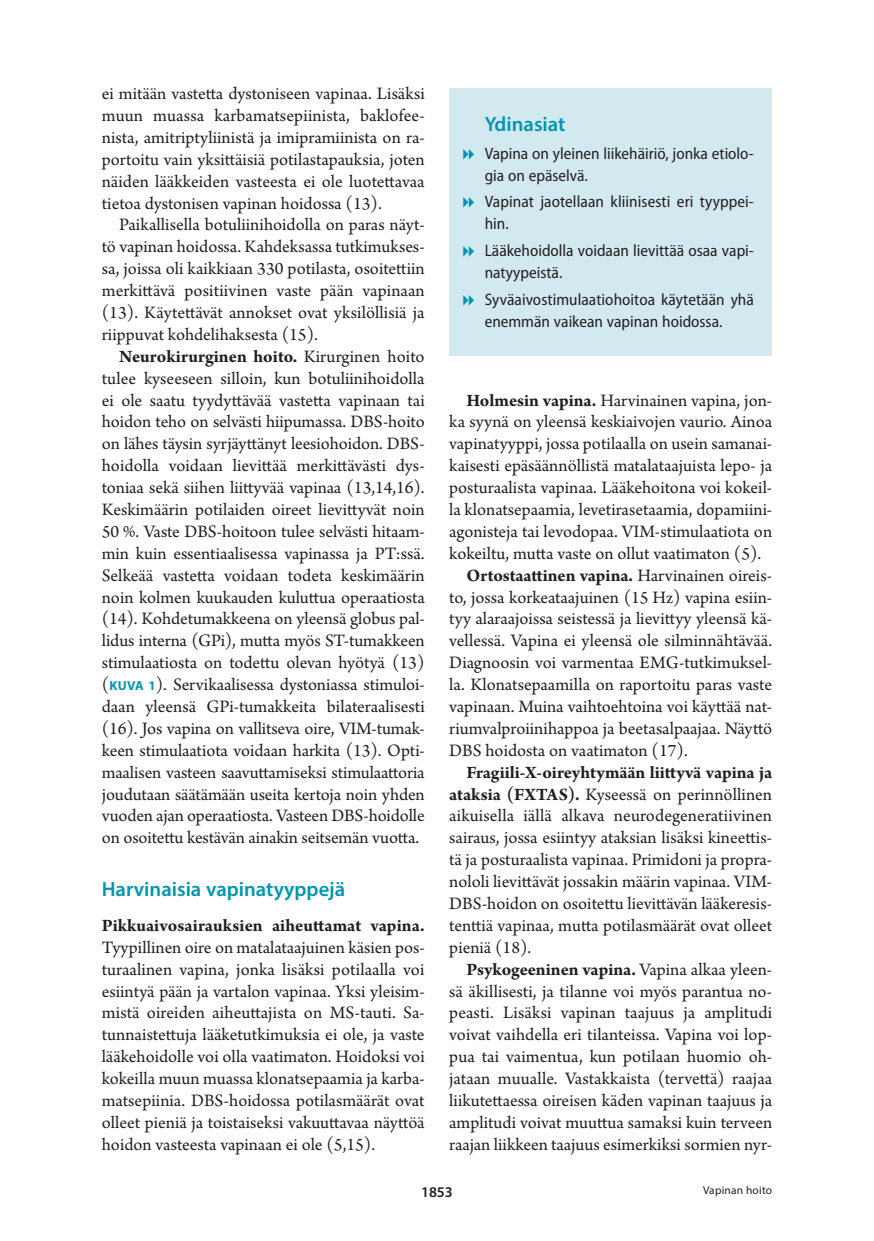
<style>
.page{position:relative;width:874px;height:1241px;background:#fff}
.page>*{position:absolute;margin:0;border:0;box-sizing:border-box;transform-origin:0 0}
.v1{font:600 20.65px "Myriad Pro";color:#0096b1}
.ydinasiat_otsikko_tu{font:600 20.65px "Myriad Pro";color:#0096b1}
.l_ei_sis{font:18.38px/21.9px "Arno Pro";letter-spacing:-.005em;color:#231f20;text-align:justify}
.t1{font:semi-condensed 16.62px/21.9px "Myriad Pro";color:#231f20}
.t2{font:600 14.88px "Myriad Pro";color:#231f20}
.Ala{font:11.38px "Myriad Pro";letter-spacing:.02em;color:#231f20}
.s1{font-weight:700}
.s2{font-family:"Myriad Pro";font-weight:700;font-size:13.12px;color:#0096b1}
</style>
<div class="page">
<div style="left:449px;top:88px;width:322px;height:268px;background:#d3e9f0"></div>
<p class="l_ei_sis" style="left:102px;top:84px;width:324px">ei mitään vastetta dystoniseen vapinaa. Lisäksi muun muassa karbamatsepiinista, baklofee&shy;nista, amitriptyliinistä ja imipramiinista on ra&shy;portoitu vain yksittäisiä potilastapauksia, joten näiden lääkkeiden vasteesta ei ole luotettavaa tietoa dystonisen vapinan hoidossa (13).</p>
<p class="l_ei_sis" style="left:102px;top:215px;width:324px;text-indent:17px">Paikallisella botuliinihoidolla on paras näyt&shy;tö vapinan hoidossa. Kahdeksassa tutkimukses&shy;sa, joissa oli kaikkiaan 330 potilasta, osoitettiin merkittävä positiivinen vaste pään vapinaan (13). Käytettävät annokset ovat yksilöllisiä ja riippuvat kohdelihaksesta (15).</p>
<p class="l_ei_sis" style="left:102px;top:346px;width:324px;text-indent:17px"><span class="s1">Neurokirurginen hoito.</span> Kirurginen hoito tulee kyseeseen silloin, kun botuliinihoidolla ei ole saatu tyydyttävää vastetta vapinaan tai hoidon teho on selvästi hiipumassa. DBS-hoito on lähes täysin syrjäyttänyt leesiohoidon. DBS&shy;hoidolla voidaan lievittää merkittävästi dys&shy;toniaa sekä siihen liittyvää vapinaa (13,14,16).<br>Keskimäärin potilaiden oireet lievittyvät noin 50 %. Vaste DBS-hoitoon tulee selvästi hitaam&shy;min kuin essentiaalisessa vapinassa ja PT:ssä.<br>Selkeää vastetta voidaan todeta keskimäärin noin kolmen kuukauden kuluttua operaatiosta (14). Kohdetumakkeena on yleensä globus pal&shy;lidus interna (GPi), mutta myös ST-tumakkeen stimulaatiosta on todettu olevan hyötyä (13) (<span class="s2">KUVA 1</span>). Servikaalisessa dystoniassa stimuloi&shy;daan yleensä GPi-tumakkeita bilateraalisesti (16). Jos vapina on vallitseva oire, VIM-tumak&shy;keen stimulaatiota voidaan harkita (13). Opti&shy;maalisen vasteen saavuttamiseksi stimulaattoria joudutaan säätämään useita kertoja noin yhden vuoden ajan operaatiosta. Vasteen DBS-hoidolle on osoitettu kestävän ainakin seitsemän vuotta.</p>
<p class="v1" style="left:102px;top:875px;width:245px">Harvinaisia vapinatyyppejä</p>
<p class="l_ei_sis" style="left:102px;top:915px;width:324px"><span class="s1">Pikkuaivosairauksien aiheuttamat vapina.<br></span>Tyypillinen oire on matalataajuinen käsien pos&shy;turaalinen vapina, jonka lisäksi potilaalla voi esiintyä pään ja vartalon vapinaa. Yksi yleisim&shy;mistä oireiden aiheuttajista on MS-tauti. Sa&shy;tunnaistettuja lääketutkimuksia ei ole, ja vaste lääkehoidolle voi olla vaatimaton. Hoidoksi voi kokeilla muun muassa klonatsepaamia ja karba&shy;matsepiinia. DBS-hoidossa potilasmäärät ovat olleet pieniä ja toistaiseksi vakuuttavaa näyttöä hoidon vasteesta vapinaan ei ole (5,15).</p>
<p class="ydinasiat_otsikko_tu" style="left:484px;top:111px;width:82px">Ydinasiat</p>
<p class="t1" style="left:484px;top:142px;width:270px">Vapina on yleinen liikehäiriö, jonka etiolo&shy;gia on epäselvä.</p>
<p class="t1" style="left:484px;top:191px;width:270px">Vapinat jaotellaan kliinisesti eri tyyppei&shy;hin.</p>
<p class="t1" style="left:484px;top:239px;width:270px">Lääkehoidolla voidaan lievittää osaa vapi&shy;natyypeistä.</p>
<p class="t1" style="left:484px;top:288px;width:270px">Syväaivostimulaatiohoitoa käytetään yhä enemmän vaikean vapinan hoidossa.</p>
<p class="l_ei_sis" style="left:449px;top:390px;width:324px;text-indent:17px"><span class="s1">Holmesin vapina.</span> Harvinainen vapina, jon&shy;ka syynä on yleensä keskiaivojen vaurio. Ainoa vapinatyyppi, jossa potilaalla on usein samanai&shy;kaisesti epäsäännöllistä matalataajuista lepo- ja posturaalista vapinaa. Lääkehoitona voi kokeil&shy;la klonatsepaamia, levetirasetaamia, dopamiini&shy;agonisteja tai levodopaa. VIM-stimulaatiota on kokeiltu, mutta vaste on ollut vaatimaton (5).</p>
<p class="l_ei_sis" style="left:449px;top:565px;width:324px;text-indent:17px"><span class="s1">Ortostaattinen vapina.</span> Harvinainen oireis&shy;to, jossa korkeataajuinen (15 Hz) vapina esiin&shy;tyy alaraajoissa seistessä ja lievittyy yleensä kä&shy;vellessä. Vapina ei yleensä ole silminnähtävää.<br>Diagnoosin voi varmentaa EMG-tutkimuksel&shy;la. Klonatsepaamilla on raportoitu paras vaste vapinaan. Muina vaihtoehtoina voi käyttää nat&shy;riumvalproiinihappoa ja beetasalpaajaa. Näyttö DBS hoidosta on vaatimaton (17).</p>
<p class="l_ei_sis" style="left:449px;top:762px;width:324px;text-indent:17px"><span class="s1">Fragiili-X-oireyhtymään liittyvä vapina ja ataksia (FXTAS).</span> Kyseessä on perinnöllinen aikuisella iällä alkava neurodegeneratiivinen sairaus, jossa esiintyy ataksian lisäksi kineettis&shy;tä ja posturaalista vapinaa. Primidoni ja propra&shy;nololi lievittävät jossakin määrin vapinaa. VIM-DBS-hoidon on osoitettu lievittävän lääkeresis&shy;tenttiä vapinaa, mutta potilasmäärät ovat olleet pieniä (18).</p>
<p class="l_ei_sis" style="left:449px;top:959px;width:324px;text-indent:17px"><span class="s1">Psykogeeninen vapina.</span> Vapina alkaa yleen&shy;sä äkillisesti, ja tilanne voi myös parantua no&shy;peasti. Lisäksi vapinan taajuus ja amplitudi voivat vaihdella eri tilanteissa. Vapina voi lop&shy;pua tai vaimentua, kun potilaan huomio oh&shy;jataan muualle. Vastakkaista (tervettä) raajaa liikutettaessa oireisen käden vapinan taajuus ja amplitudi voivat muuttua samaksi kuin terveen raajan liikkeen taajuus esimerkiksi sormien nyr-</p>
<p class="t2" style="left:421px;top:1182px;width:33px">1853</p>
<p class="Ala" style="left:702px;top:1183px;width:71px">Vapinan hoito</p>
</div>
